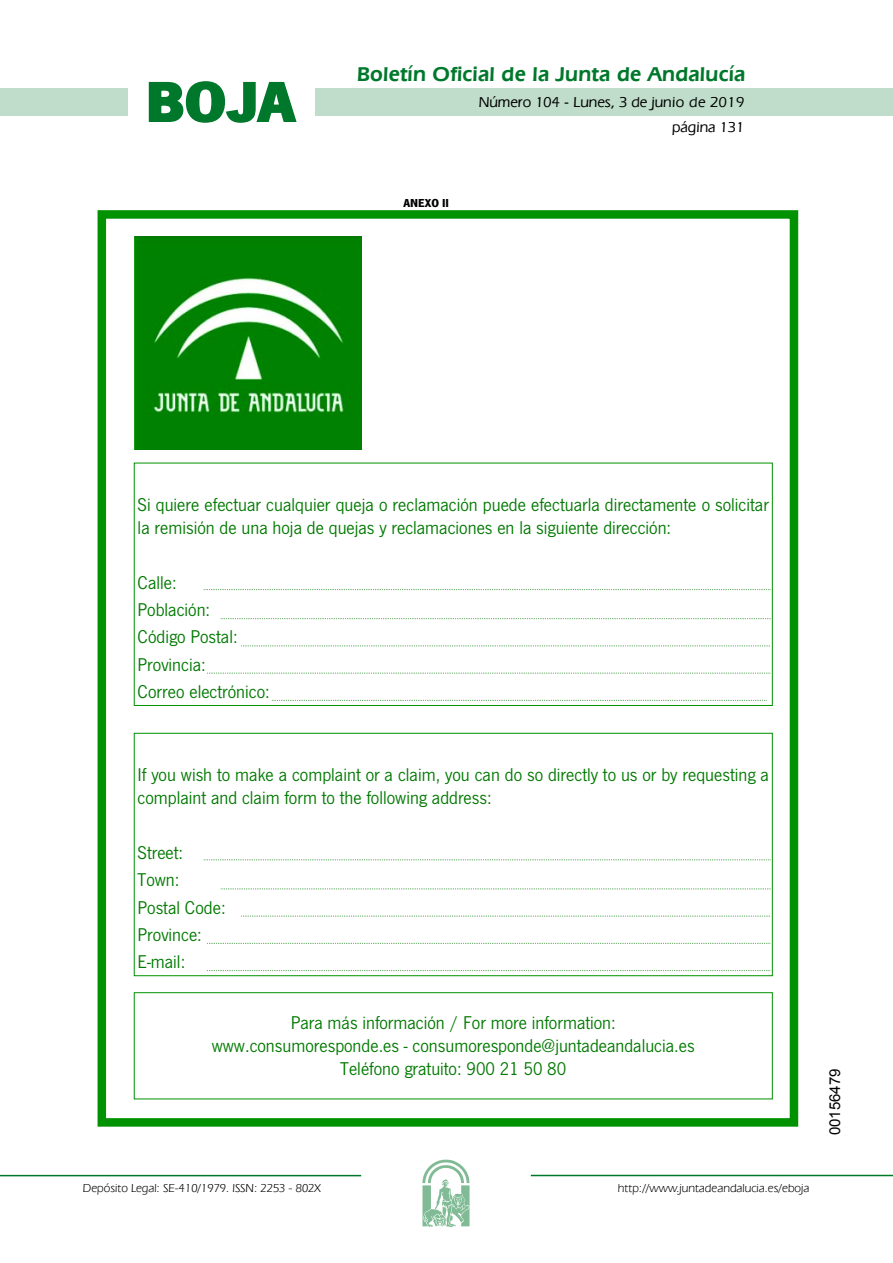
<style>
.page{position:relative;width:893px;height:1263px;background:#fff}
.page>*{position:absolute;margin:0;border:0;box-sizing:border-box;transform-origin:0 0}
.t1{font:700 57.75px "News Got T";color:#00782c;scale:1.14 1}
.t2{font:600 21px "Eras IT Cby BT";letter-spacing:.01em;color:#00782c}
.t3{font:19.2px/27.3px "News Got T";color:#007900}
.t4{font:500 15px/24.5px "Eras IT Cby BT";color:#000;text-align:right}
.t5{font:15px "Arial";color:#000}
.t6{font:12px "Eras IT Cby BT";color:#000}
.t7{font:700 12px "News Got T";color:#000}
</style>
<div class="page">
<div style="left:315px;top:88px;width:577px;height:28px;background:#bfddca"></div>
<div style="left:0;top:88px;width:128px;height:28px;background:#bfddca"></div>
<hr style="left:0;top:1175px;width:361px;height:1px;background:#00782c">
<svg style="left:422px;top:1159px;width:47px;height:68px"></svg>
<hr style="left:531px;top:1175px;width:361px;height:1px;background:#00782c">
<svg style="left:148px;top:81px;width:149px;height:42px"></svg>
<div style="left:97px;top:210px;width:701px;height:917px;border:9px solid #009200"></div>
<div style="left:134px;top:463px;width:638px;height:243px;border:1px solid #009200"></div>
<svg style="left:204px;top:589px;width:567px;height:1px"></svg>
<svg style="left:221px;top:618px;width:550px;height:1px"></svg>
<svg style="left:241px;top:646px;width:530px;height:1px"></svg>
<svg style="left:207px;top:673px;width:564px;height:1px"></svg>
<svg style="left:272px;top:700px;width:495px;height:1px"></svg>
<div style="left:134px;top:733px;width:638px;height:243px;border:1px solid #009200"></div>
<svg style="left:204px;top:860px;width:567px;height:1px"></svg>
<svg style="left:221px;top:889px;width:550px;height:1px"></svg>
<svg style="left:241px;top:916px;width:530px;height:1px"></svg>
<svg style="left:207px;top:943px;width:564px;height:1px"></svg>
<svg style="left:207px;top:970px;width:564px;height:1px"></svg>
<div style="left:134px;top:992px;width:638px;height:107px;border:1px solid #009200"></div>
<img style="left:134px;top:236px;width:227px;height:213px">
<h1 class="t1" style="left:145px;top:68px;width:133px">BOJA</h1>
<p class="t2" style="left:357px;top:62px;width:390px">Boletín Oficial de la Junta de Andalucía</p>
<p class="t7" style="left:403px;top:196px;width:47px">ANEXO II</p>
<p class="t4" style="left:478px;top:90px;width:267px">Número 104 - Lunes, 3 de junio de 2019 página 131</p>
<p class="t3" style="left:138px;top:494px;width:632px;line-height:23.1px">Si quiere efectuar cualquier queja o reclamación puede efectuarla directamente o solicitar la remisión de una hoja de quejas y reclamaciones en la siguiente dirección:</p>
<p class="t3" style="left:138px;top:570px;width:134px">Calle:<br>Población:<br>Código Postal:<br>Provincia:<br>Correo electrónico:</p>
<p class="t3" style="left:138px;top:764px;width:632px;line-height:23.1px">If you wish to make a complaint or a claim, you can do so directly to us or by requesting a complaint and claim form to the following address:</p>
<p class="t3" style="left:138px;top:841px;width:89px">Street:<br>Town:<br>Postal Code:<br>Province:<br>E-mail:</p>
<p class="t3" style="left:212px;top:1012px;width:484px;line-height:23.1px;text-align:center">Para más información / For more information: www.consumoresponde.es - consumoresponde@juntadeandalucia.es<br>Teléfono gratuito: 900 21 50 80</p>
<p class="t6" style="left:83px;top:1181px;width:239px">Depósito Legal: SE-410/1979. ISSN: 2253 - 802X</p>
<p class="t6" style="left:618px;top:1181px;width:193px">http://www.juntadeandalucia.es/eboja</p>
<p class="t5" style="left:825px;top:1135px;width:68px;rotate:-90deg">00156479</p>
</div>
